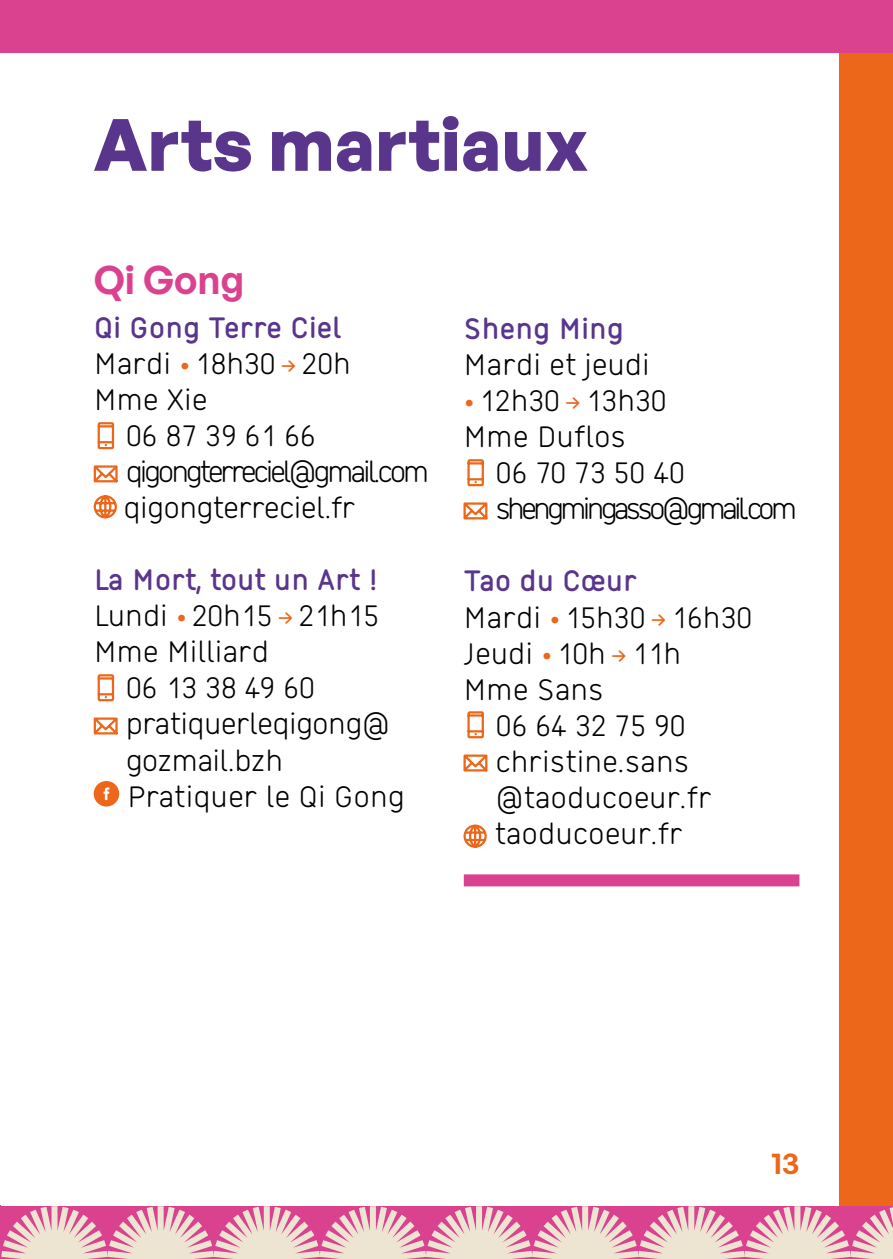
<style>
.page{position:relative;width:893px;height:1259px;background:#fff}
.page>*{position:absolute;margin:0;border:0;box-sizing:border-box;transform-origin:0 0}
.t1{font:700 72px "General Sans";color:#59358c}
.t2{font:600 39px "General Sans";color:#da4290}
.t3{font:31.5px/36px "Citedia";color:#000}
.t4{font:31.5px/36px "Citedia";letter-spacing:-.075em;color:#000}
.t5{font:700 31.5px "Citedia";color:#59358c}
.t6{font:31.5px/36px "Citedia";letter-spacing:-.12em;color:#000}
.t7{font:31.5px "Citedia";letter-spacing:-.02em;color:#000}
.t8{font:600 30px "General Sans";color:#ec671a}
.s1{font-weight:700;color:#59358c}
.s2{color:#ec671a}
</style>
<div class="page">
<div style="left:839px;top:0;width:54px;height:1259px;background:#ec671a"></div>
<div style="left:0;top:0;width:893px;height:52px;background:#da4290"></div>
<svg style="left:467px;top:459px;width:17px;height:28px"></svg>
<svg style="left:463px;top:502px;width:25px;height:18px"></svg>
<svg style="left:467px;top:711px;width:17px;height:28px"></svg>
<svg style="left:463px;top:754px;width:25px;height:18px"></svg>
<svg style="left:463px;top:824px;width:24px;height:24px"></svg>
<div style="left:464px;top:874px;width:335px;height:12px;background:#da4290"></div>
<svg style="left:97px;top:422px;width:18px;height:28px"></svg>
<svg style="left:93px;top:465px;width:25px;height:18px"></svg>
<svg style="left:93px;top:495px;width:24px;height:24px"></svg>
<svg style="left:97px;top:674px;width:18px;height:28px"></svg>
<svg style="left:93px;top:717px;width:25px;height:18px"></svg>
<div style="left:94px;top:781px;width:25px;height:25px;background:#ec671a;border-radius:50%"></div>
<svg style="left:104px;top:787px;width:5px;height:13px"></svg>
<svg style="left:0;top:1205px;width:893px;height:54px;background:#e6a7b8"></svg>
<h1 class="t1" style="left:94px;top:98px;width:496px">Arts martiaux</h1>
<p class="t2" style="left:94px;top:255px;width:152px">Qi Gong</p>
<p class="t3" style="left:94px;top:310px;width:259px"><span class="s1">Qi Gong Terre Ciel<br></span>Mardi <span class="s2">•</span> 18h30<span class="s2">→</span>20h<br>Mme Xie</p>
<p class="t4" style="left:124px;top:418px;width:307px">06 87 39 61 66 qigongterreciel@gmail.com qigongterreciel.fr</p>
<p class="t5" style="left:94px;top:562px;width:286px">La Mort, tout un Art !</p>
<p class="t3" style="left:94px;top:598px;width:287px">Lundi <span class="s2">•</span>20h15<span class="s2">→</span>21h15</p>
<p class="t3" style="left:94px;top:634px;width:177px">Mme Milliard</p>
<p class="t3" style="left:126px;top:670px;width:190px">06 13 38 49 60</p>
<p class="t7" style="left:126px;top:706px;width:266px">pratiquerleqigong@</p>
<p class="t7" style="left:126px;top:742px;width:159px">gozmail.bzh</p>
<p class="t3" style="left:127px;top:778px;width:279px">Pratiquer le Qi Gong</p>
<p class="t5" style="left:463px;top:311px;width:162px">Sheng Ming</p>
<p class="t3" style="left:463px;top:347px;width:188px">Mardi et jeudi</p>
<p class="t3" style="left:463px;top:383px;width:205px"><span class="s2">•</span> 12h30<span class="s2">→</span>13h30<br>Mme Duflos</p>
<p class="t6" style="left:495px;top:455px;width:303px">06 70 73 50 40 shengmingasso@gmail.com</p>
<p class="t5" style="left:463px;top:563px;width:175px">Tao du Cœur</p>
<p class="t3" style="left:463px;top:599px;width:290px">Mardi <span class="s2">•</span>15h30<span class="s2">→</span>16h30</p>
<p class="t3" style="left:463px;top:635px;width:219px">Jeudi <span class="s2">•</span> 10h<span class="s2">→</span>11h</p>
<p class="t3" style="left:463px;top:671px;width:142px">Mme Sans</p>
<p class="t3" style="left:496px;top:707px;width:191px">06 64 32 75 90</p>
<p class="t3" style="left:495px;top:743px;width:195px">christine.sans</p>
<p class="t3" style="left:495px;top:779px;width:218px">@taoducoeur.fr</p>
<p class="t3" style="left:495px;top:815px;width:190px">taoducoeur.fr</p>
<p class="t8" style="left:771px;top:1143px;width:29px">13</p>
</div>
